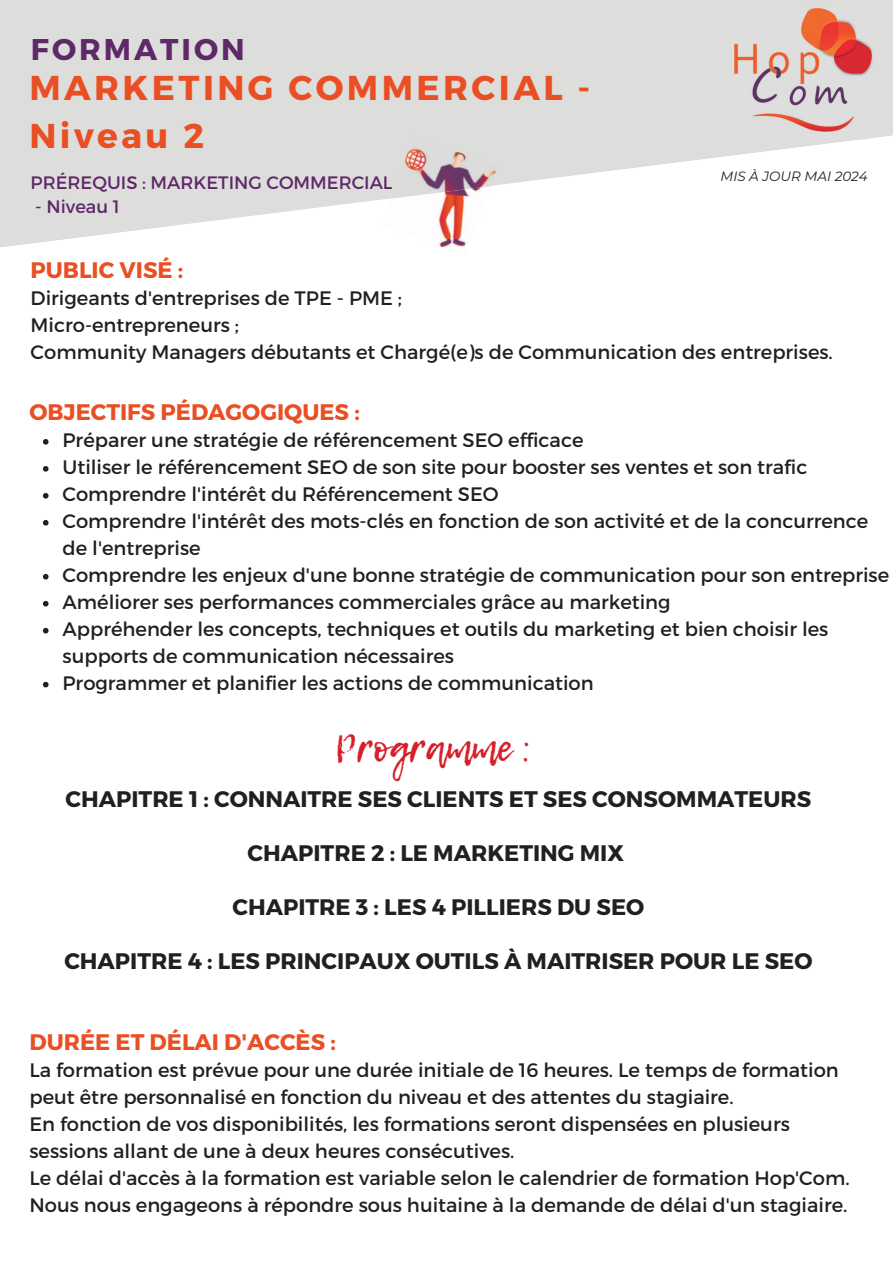
<style>
.page{position:relative;width:893px;height:1263px;background:#fff}
.page>*{position:absolute;margin:0;border:0;box-sizing:border-box;transform-origin:0 0}
.t1{font:37.5px "Lemon Tuesday";color:#d71f2a}
.t2{font:700 34.5px/47.2px "Montserrat";letter-spacing:.1em;color:#e94f23}
.t3{font:700 30px "Montserrat";letter-spacing:.1em;color:#5f2869}
.t4{font:700 22.5px "Montserrat";color:#231f20}
.t5{font:700 22.5px "Montserrat";color:#e94f23}
.t6{font:19.5px/27px "Montserrat";color:#231f20}
.t7{font:18px "Montserrat";color:#5f2869}
.t8{font:italic 13.5px "Montserrat";color:#231f20}
</style>
<div class="page">
<svg style="left:0;top:0;width:893px;height:247px;fill:#dddddb"></svg>
<img style="left:381px;top:186px;width:110px;height:62px">
<img style="left:391px;top:136px;width:107px;height:63px">
<img style="left:732px;top:8px;width:142px;height:131px">
<svg style="left:43px;top:439px;width:6px;height:6px"></svg>
<svg style="left:43px;top:466px;width:6px;height:6px"></svg>
<svg style="left:43px;top:493px;width:6px;height:6px"></svg>
<svg style="left:43px;top:520px;width:6px;height:6px"></svg>
<svg style="left:43px;top:574px;width:6px;height:6px"></svg>
<svg style="left:43px;top:601px;width:6px;height:6px"></svg>
<svg style="left:43px;top:628px;width:6px;height:5px"></svg>
<svg style="left:43px;top:682px;width:6px;height:5px"></svg>
<h3 class="t3" style="left:31px;top:29px;width:215px">FORMATION</h3>
<h2 class="t2" style="left:29px;top:63px;width:562px">MARKETING COMMERCIAL -<br>Niveau 2</h2>
<p class="t7" style="left:31px;top:171px;width:363px">PRÉREQUIS : MARKETING COMMERCIAL</p>
<p class="t7" style="left:35px;top:195px;width:86px">- Niveau 1</p>
<p class="t8" style="left:720px;top:168px;width:149px">MIS À JOUR MAI 2024</p>
<p class="t5" style="left:31px;top:255px;width:154px">PUBLIC VISÉ :</p>
<p class="t6" style="left:31px;top:284px;width:804px">Dirigeants d'entreprises de TPE - PME ;<br>Micro-entrepreneurs ;<br>Community Managers débutants et Chargé(e)s de Communication des entreprises.</p>
<p class="t5" style="left:29px;top:397px;width:332px">OBJECTIFS PÉDAGOGIQUES :</p>
<p class="t6" style="left:63px;top:425px;width:828px">Préparer une stratégie de référencement SEO efficace<br>Utiliser le référencement SEO de son site pour booster ses ventes et son trafic Comprendre l'intérêt du Référencement SEO<br>Comprendre l'intérêt des mots-clés en fonction de son activité et de la concurrence de l'entreprise<br>Comprendre les enjeux d'une bonne stratégie de communication pour son entreprise Améliorer ses performances commerciales grâce au marketing<br>Appréhender les concepts, techniques et outils du marketing et bien choisir les supports de communication nécessaires<br>Programmer et planifier les actions de communication</p>
<h1 class="t1" style="left:335px;top:720px;width:198px">Programme :</h1>
<p class="t4" style="left:66px;top:785px;width:747px">CHAPITRE 1 : CONNAITRE SES CLIENTS ET SES CONSOMMATEURS</p>
<p class="t4" style="left:248px;top:839px;width:378px">CHAPITRE 2 : LE MARKETING MIX</p>
<p class="t4" style="left:232px;top:893px;width:413px">CHAPITRE 3 : LES 4 PILLIERS DU SEO</p>
<p class="t4" style="left:64px;top:947px;width:749px">CHAPITRE 4 : LES PRINCIPAUX OUTILS À MAITRISER POUR LE SEO</p>
<p class="t5" style="left:29px;top:1028px;width:308px">DURÉE ET DÉLAI D'ACCÈS :</p>
<p class="t6" style="left:29px;top:1056px;width:822px">La formation est prévue pour une durée initiale de 16 heures. Le temps de formation peut être personnalisé en fonction du niveau et des attentes du stagiaire.<br>En fonction de vos disponibilités, les formations seront dispensées en plusieurs sessions allant de une à deux heures consécutives.<br>Le délai d'accès à la formation est variable selon le calendrier de formation Hop'Com.<br>Nous nous engageons à répondre sous huitaine à la demande de délai d'un stagiaire.</p>
</div>
